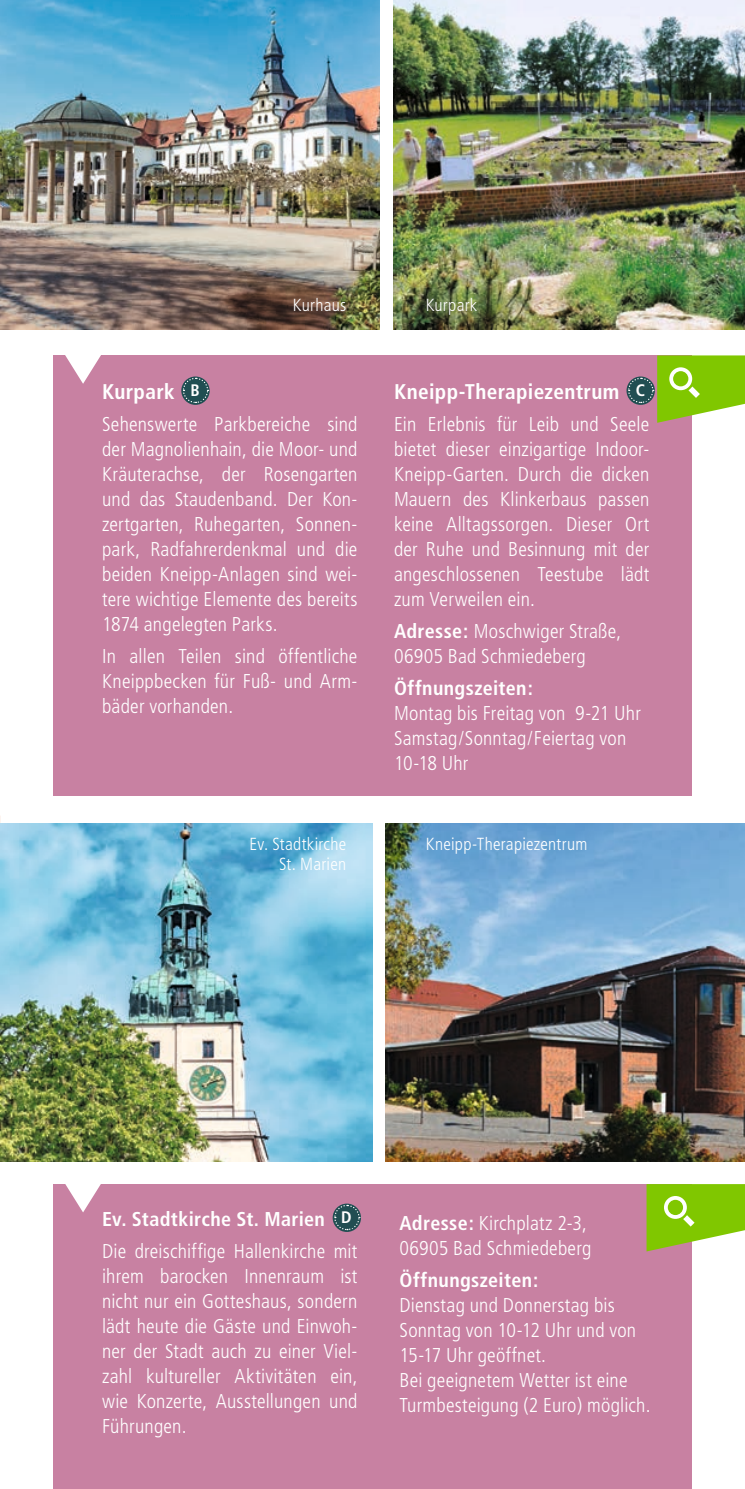
<style>
.page{position:relative;width:745px;height:1489px;background:#fff}
.page>*{position:absolute;margin:0;border:0;box-sizing:border-box;transform-origin:0 0}
.Fliesstext{font:700 condensed 21.25px "Frutiger";letter-spacing:.015em;color:#fff}
.Fliesstext_weiß{font:300 condensed 20px/25px "Frutiger";letter-spacing:.01em;color:#fff;text-align:justify}
.Fliesstext_weiß-2{font:700 condensed 20px "Frutiger";letter-spacing:.02em;color:#fff}
.Bildertitel{font:300 condensed 17.5px/20px "Frutiger";letter-spacing:.015em;color:#fff;text-align:right}
.Fliesstext_weiß-3{font:700 condensed 16.75px "Frutiger";color:#fff}
.s1{font-weight:700}
</style>
<div class="page">
<div style="left:53px;top:1183px;width:638px;height:305px;background:#c881a2"></div>
<svg style="left:646px;top:1183px;width:98px;height:68px;background:#98ce32"></svg>
<div style="left:53px;top:355px;width:638px;height:440px;background:#c881a2"></div>
<svg style="left:48px;top:329px;width:70px;height:55px"></svg>
<svg style="left:48px;top:1161px;width:70px;height:51px"></svg>
<img style="left:0;top:0;width:379px;height:329px">
<img style="left:386px;top:823px;width:358px;height:338px">
<img style="left:0;top:823px;width:372px;height:338px">
<img style="left:393px;top:0;width:351px;height:329px">
<svg style="left:181px;top:376px;width:28px;height:29px"></svg>
<svg style="left:182px;top:377px;width:27px;height:27px"></svg>
<div style="left:190px;top:383px;width:12px;height:17px;background:#214e52"></div>
<svg style="left:627px;top:355px;width:117px;height:68px"></svg>
<div style="left:635px;top:383px;width:12px;height:17px;background:#214e52"></div>
<svg style="left:332px;top:1203px;width:29px;height:28px"></svg>
<svg style="left:333px;top:1204px;width:27px;height:26px"></svg>
<div style="left:341px;top:1210px;width:11px;height:17px;background:#214e52"></div>
<p class="Bildertitel" style="left:293px;top:295px;width:55px">Kurhaus</p>
<p class="Bildertitel" style="left:425px;top:295px;width:53px">Kurpark</p>
<p class="Fliesstext" style="left:102px;top:378px;width:74px">Kurpark</p>
<p class="Fliesstext_weiß" style="left:102px;top:411px;width:257px">Sehenswerte Parkbereiche sind der Magnolienhain, die Moor- und Kräuterachse, der Rosengarten und das Staudenband. Der Kon&shy;zertgarten, Ruhegarten, Sonnen&shy;park, Radfahrerdenkmal und die beiden Kneipp-Anlagen sind wei&shy;tere wichtige Elemente des bereits 1874 angelegten Parks.</p>
<p class="Fliesstext_weiß" style="left:102px;top:643px;width:257px">In allen Teilen sind öffentliche Kneippbecken für Fuß- und Arm&shy;bäder vorhanden.</p>
<p class="Fliesstext" style="left:394px;top:378px;width:227px">Kneipp-Therapiezentrum</p>
<p class="Fliesstext_weiß" style="left:394px;top:411px;width:257px">Ein Erlebnis für Leib und Seele bietet dieser einzigartige Indoor-Kneipp-Garten. Durch die dicken Mauern des Klinkerbaus passen keine Alltagssorgen. Dieser Ort der Ruhe und Besinnung mit der angeschlossenen Teestube lädt zum Verweilen ein.</p>
<p class="Fliesstext_weiß" style="left:394px;top:618px;width:228px"><span class="s1">Adresse:</span> Moschwiger Straße,<br>06905 Bad Schmiedeberg</p>
<p class="Fliesstext_weiß" style="left:394px;top:675px;width:248px;text-align:left"><span class="s1">Öffnungszeiten:<br></span>Montag bis Freitag von 9-21 Uhr<br>Samstag/Sonntag/Feiertag von<br>10-18 Uhr</p>
<p class="Fliesstext_weiß-3" style="left:190px;top:380px;width:11px">B</p>
<p class="Fliesstext_weiß-3" style="left:635px;top:380px;width:11px">C</p>
<p class="Bildertitel" style="left:249px;top:834px;width:98px">Ev. Stadtkirche<br>St. Marien</p>
<p class="Bildertitel" style="left:425px;top:834px;width:163px">Kneipp-Therapiezentrum</p>
<p class="Fliesstext_weiß-2" style="left:102px;top:1207px;width:224px">Ev. Stadtkirche St. Marien</p>
<p class="Fliesstext_weiß" style="left:102px;top:1239px;width:257px">Die dreischiffige Hallenkirche mit ihrem barocken Innenraum ist nicht nur ein Gotteshaus, sondern lädt heute die Gäste und Einwoh&shy;ner der Stadt auch zu einer Viel&shy;zahl kultureller Aktivitäten ein, wie Konzerte, Ausstellungen und Führungen.</p>
<p class="Fliesstext_weiß-3" style="left:341px;top:1207px;width:12px">D</p>
<p class="Fliesstext_weiß" style="left:399px;top:1210px;width:193px"><span class="s1">Adresse:</span> Kirchplatz 2-3,<br>06905 Bad Schmiedeberg</p>
<p class="Fliesstext_weiß-2" style="left:399px;top:1267px;width:140px">Öffnungszeiten:</p>
<p class="Fliesstext_weiß" style="left:399px;top:1292px;width:252px;text-align:left">Dienstag und Donnerstag bis<br>Sonntag von 10-12 Uhr und von<br>15-17 Uhr geöffnet.<br>Bei geeignetem Wetter ist eine<br>Turmbesteigung (2 Euro) möglich.</p>
</div>
